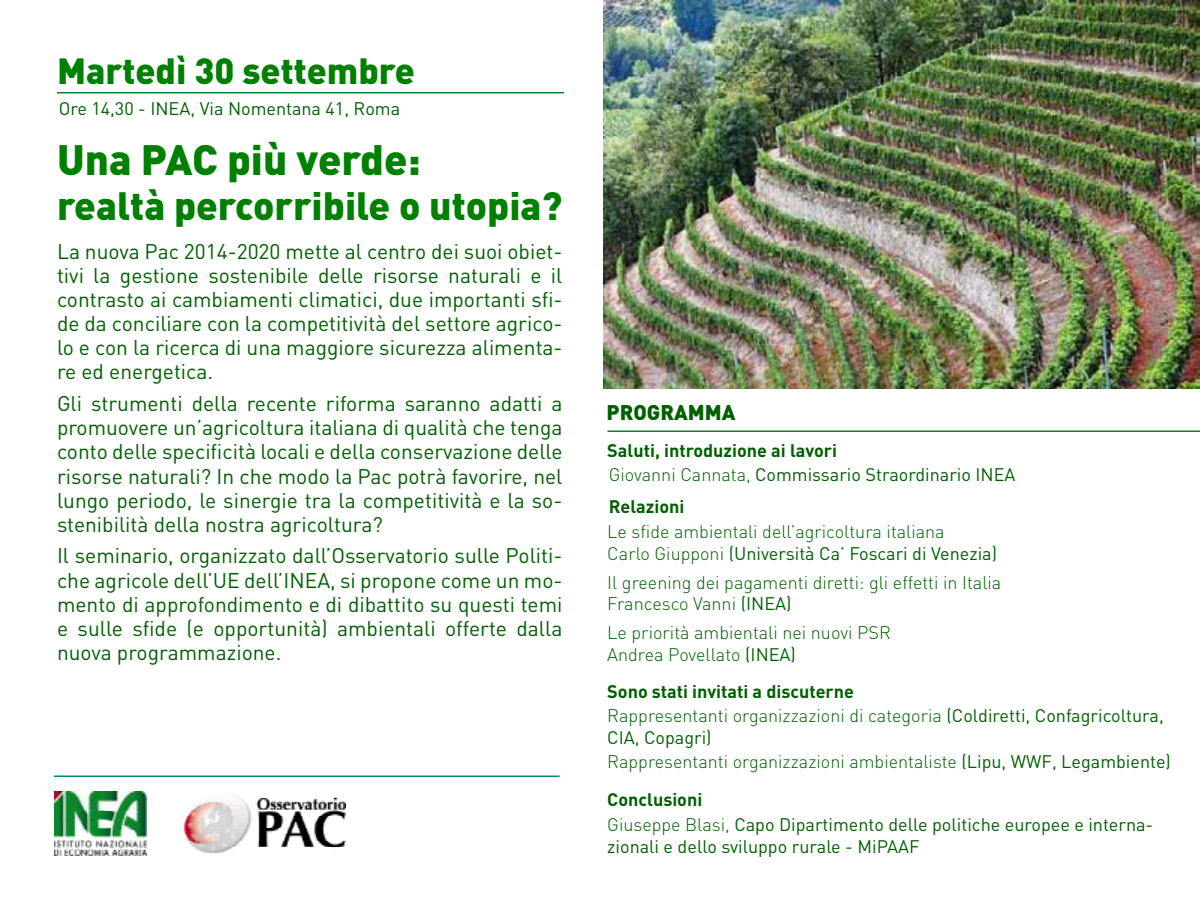
<style>
.page{position:relative;width:1200px;height:900px;background:#fff}
.page>*{position:absolute;margin:0;border:0;box-sizing:border-box;transform-origin:0 0}
.t1{font:900 42px "DIN";color:#008000}
.t2{font:900 39px "DIN";color:#008000}
.t3{font:900 36px "DIN";color:#008000}
.t4{font:21px/24.2px "DIN";color:#005f00;text-align:justify}
.t5{font:900 21px "DIN";color:#005f00}
.t6{font:300 18px/21.6px "DIN";color:#005f00}
.t7{font:18px/24.6px "DIN";color:#005f00}
.t8{font:700 18px "DIN";color:#005f00}
.s1{font-weight:700}
.s2{font-weight:300}
.s3{font-weight:400}
</style>
<div class="page">
<hr style="left:57px;top:92px;width:507px;height:1px;background:#008930">
<hr style="left:608px;top:430px;width:592px;height:2px;background:#008930">
<img style="left:183px;top:796px;width:162px;height:58px">
<img style="left:54px;top:791px;width:93px;height:65px">
<img style="left:604px;top:0;width:596px;height:388px">
<hr style="left:54px;top:776px;width:506px;height:1px;background:#087">
<h3 class="t3" style="left:57px;top:47px;width:359px">Martedì 30 settembre</h3>
<p class="t7" style="left:59px;top:95px;width:343px">Ore 14,30 - INEA, Via Nomentana 41, Roma</p>
<h1 class="t1" style="left:57px;top:131px;width:365px">Una PAC più verde:</h1>
<h2 class="t2" style="left:57px;top:179px;width:507px">realtà percorribile o utopia?</h2>
<p class="t4" style="left:57px;top:239px;width:507px">La nuova Pac 2014-2020 mette al centro dei suoi obiet&shy;tivi la gestione sostenibile delle risorse naturali e il contrasto ai cambiamenti climatici, due importanti sfi&shy;de da conciliare con la competitività del settore agrico&shy;lo e con la ricerca di una maggiore sicurezza alimenta&shy;re ed energetica.</p>
<p class="t4" style="left:57px;top:391px;width:507px">Gli strumenti della recente riforma saranno adatti a promuovere un’agricoltura italiana di qualità che tenga conto delle specificità locali e della conservazione delle risorse naturali? In che modo la Pac potrà favorire, nel lungo periodo, le sinergie tra la competitività e la so&shy;stenibilità della nostra agricoltura?</p>
<p class="t4" style="left:57px;top:543px;width:507px">Il seminario, organizzato dall’Osservatorio sulle Politi&shy;che agricole dell’UE dell’INEA, si propone come un mo&shy;mento di approfondimento e di dibattito su questi temi e sulle sfide (e opportunità) ambientali offerte dalla nuova programmazione.</p>
<p class="t5" style="left:607px;top:398px;width:130px">PROGRAMMA</p>
<p class="t7" style="left:607px;top:438px;width:410px"><span class="s1">Saluti, introduzione ai lavori<br></span><span class="s2">Giovanni Cannata,</span> Commissario Straordinario INEA</p>
<p class="t8" style="left:609px;top:495px;width:77px">Relazioni</p>
<p class="t6" style="left:607px;top:521px;width:391px">Le sfide ambientali dell’agricoltura italiana<br>Carlo Giupponi <span class="s3">(Università Ca’ Foscari di Venezia)</span></p>
<p class="t6" style="left:607px;top:571px;width:396px">Il greening dei pagamenti diretti: gli effetti in Italia<br>Francesco Vanni <span class="s3">(INEA)</span></p>
<p class="t6" style="left:607px;top:622px;width:285px">Le priorità ambientali nei nuovi PSR<br>Andrea Povellato <span class="s3">(INEA)</span></p>
<p class="t6" style="left:607px;top:679px;width:558px;line-height:24.6px"><span class="s1">Sono stati invitati a discuterne<br></span>Rappresentanti organizzazioni di categoria <span class="s3">(Coldiretti, Confagricoltura,</span></p>
<p class="t6" style="left:607px;top:725px;width:565px;line-height:24.6px"><span class="s3">CIA, Copagri)<br></span>Rappresentanti organizzazioni ambientaliste <span class="s3">(Lipu, WWF, Legambiente)</span></p>
<p class="t7" style="left:607px;top:787px;width:547px"><span class="s1">Conclusioni<br></span><span class="s2">Giuseppe Blasi,</span> Capo Dipartimento delle politiche europee e interna-</p>
<p class="t7" style="left:607px;top:834px;width:314px">zionali e dello sviluppo rurale - MiPAAF</p>
</div>
